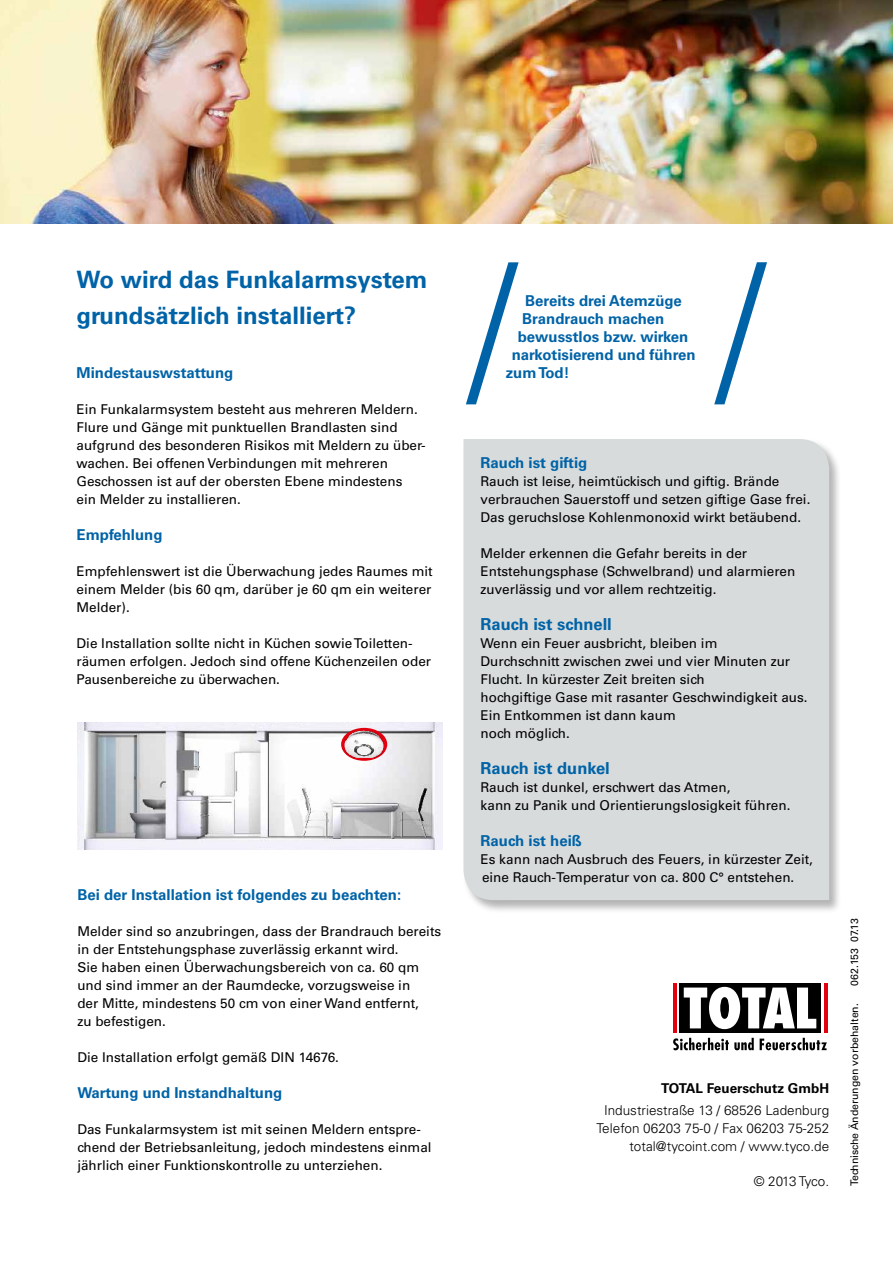
<style>
.page{position:relative;width:893px;height:1263px;background:#fff}
.page>*{position:absolute;margin:0;border:0;box-sizing:border-box;transform-origin:0 0}
.t1{font:700 24px/36px "Univers LT Std";color:#0063a7}
.t2{font:700 16.5px "Univers LT Std";color:#0063a7}
.t3{font:700 15px "Univers LT Std";color:#0063a7}
.t4{font:13.5px/18px "Univers LT Std";color:#000}
.t5{font:300 13.5px/18px "Univers LT Std";color:#000;text-align:right}
.t6{font:700 13.5px "Univers LT Std";color:#000}
.t7{font:300 13.5px "Univers LT Std";letter-spacing:-.035em;color:#000}
.t8{font:10.5px "Univers LT Std";color:#000}
</style>
<div class="page">
<img style="left:77px;top:722px;width:365px;height:128px">
<svg style="left:341px;top:728px;width:46px;height:33px"></svg>
<img style="left:344px;top:731px;width:39px;height:27px">
<div style="left:462px;top:438px;width:380px;height:475px;background:#000;opacity:.3"></div>
<div style="left:463px;top:439px;width:366px;height:461px;background:#d7dbdb"></div>
<hr style="left:673px;top:983px;width:3px;height:49px;background:#e3000f">
<div style="left:679px;top:983px;width:142px;height:49px;background:#000"></div>
<hr style="left:824px;top:983px;width:3px;height:49px;background:#e3000f">
<svg style="left:684px;top:987px;width:132px;height:42px"></svg>
<svg style="left:673px;top:1038px;width:81px;height:12px"></svg>
<svg style="left:760px;top:1038px;width:67px;height:12px"></svg>
<img style="left:0;top:0;width:893px;height:223px">
<svg style="left:466px;top:262px;width:53px;height:142px"></svg>
<svg style="left:714px;top:262px;width:53px;height:142px"></svg>
<h1 class="t1" style="left:77px;top:262px;width:353px">Wo wird das Funkalarmsystem grundsätzlich installiert?</h1>
<p class="t3" style="left:77px;top:364px;width:158px">Mindestauswstattung</p>
<p class="t4" style="left:77px;top:400px;width:351px">Ein Funkalarmsystem besteht aus mehreren Meldern.<br>Flure und Gänge mit punktuellen Brandlasten sind aufgrund des besonderen Risikos mit Meldern zu über&shy;wachen. Bei offenen Verbindungen mit mehreren Geschossen ist auf der obersten Ebene mindestens<br>ein Melder zu installieren.</p>
<p class="t3" style="left:77px;top:526px;width:88px">Empfehlung</p>
<p class="t4" style="left:77px;top:562px;width:358px;text-align:justify">Empfehlenswert ist die Überwachung jedes Raumes mit einem Melder (bis 60 qm, darüber je 60 qm ein weiterer Melder).</p>
<p class="t4" style="left:77px;top:634px;width:356px">Die Installation sollte nicht in Küchen sowie Toiletten&shy;räumen erfolgen. Jedoch sind offene Küchenzeilen oder<br>Pausenbereiche zu überwachen.</p>
<p class="t3" style="left:77px;top:886px;width:325px">Bei der Installation ist folgendes zu beachten:</p>
<p class="t4" style="left:77px;top:922px;width:365px">Melder sind so anzubringen, dass der Brandrauch bereits in der Entstehungsphase zuverlässig erkannt wird.<br>Sie haben einen Überwachungsbereich von ca. 60 qm und sind immer an der Raumdecke, vorzugsweise in<br>der Mitte, mindestens 50 cm von einer Wand entfernt,<br>zu befestigen.</p>
<p class="t4" style="left:77px;top:1048px;width:263px">Die Installation erfolgt gemäß DIN 14676.</p>
<p class="t3" style="left:77px;top:1084px;width:207px">Wartung und Instandhaltung</p>
<p class="t4" style="left:77px;top:1120px;width:356px">Das Funkalarmsystem ist mit seinen Meldern entspre&shy;chend der Betriebsanleitung, jedoch mindestens einmal jährlich einer Funktionskontrolle zu unterziehen.</p>
<p class="t3" style="left:525px;top:292px;width:158px">Bereits drei Atemzüge</p>
<p class="t3" style="left:522px;top:310px;width:144px">Brandrauch machen</p>
<p class="t3" style="left:518px;top:328px;width:172px">bewusstlos bzw. wirken</p>
<p class="t3" style="left:512px;top:346px;width:185px">narkotisierend und führen</p>
<p class="t3" style="left:506px;top:364px;width:65px">zum Tod!</p>
<p class="t3" style="left:480px;top:454px;width:108px">Rauch ist giftig</p>
<p class="t4" style="left:480px;top:472px;width:331px">Rauch ist leise, heimtückisch und giftig. Brände verbrauchen Sauerstoff und setzen giftige Gase frei.<br>Das geruchslose Kohlenmonoxid wirkt betäubend.</p>
<p class="t4" style="left:480px;top:544px;width:316px">Melder erkennen die Gefahr bereits in der<br>Entstehungsphase (Schwelbrand) und alarmieren zuverlässig und vor allem rechtzeitig.</p>
<p class="t2" style="left:480px;top:615px;width:133px">Rauch ist schnell</p>
<p class="t4" style="left:480px;top:634px;width:329px">Wenn ein Feuer ausbricht, bleiben im<br>Durchschnitt zwischen zwei und vier Minuten zur Flucht. In kürzester Zeit breiten sich<br>hochgiftige Gase mit rasanter Geschwindigkeit aus.<br>Ein Entkommen ist dann kaum<br>noch möglich.</p>
<p class="t2" style="left:480px;top:759px;width:131px">Rauch ist dunkel</p>
<p class="t4" style="left:480px;top:778px;width:311px">Rauch ist dunkel, erschwert das Atmen,<br>kann zu Panik und Orientierungslosigkeit führen.</p>
<p class="t3" style="left:480px;top:832px;width:103px">Rauch ist heiß</p>
<p class="t4" style="left:480px;top:850px;width:334px">Es kann nach Ausbruch des Feuers, in kürzester Zeit, eine Rauch-Temperatur von ca. 800 C° entstehen.</p>
<p class="t6" style="left:661px;top:1080px;width:170px">TOTAL Feuerschutz GmbH</p>
<p class="t5" style="left:596px;top:1101px;width:234px">Industriestraße 13 / 68526 Ladenburg<br>Telefon 06203 75-0 / Fax 06203 75-252 total@tycoint.com / www.tyco.de</p>
<p class="t7" style="left:754px;top:1173px;width:77px">© 2013 Tyco.</p>
<p class="t8" style="left:848px;top:986px;width:69px;rotate:-90deg">062.153 07.13</p>
<p class="t8" style="left:848px;top:1186px;width:185px;rotate:-90deg">Technische Änderungen vorbehalten.</p>
</div>
